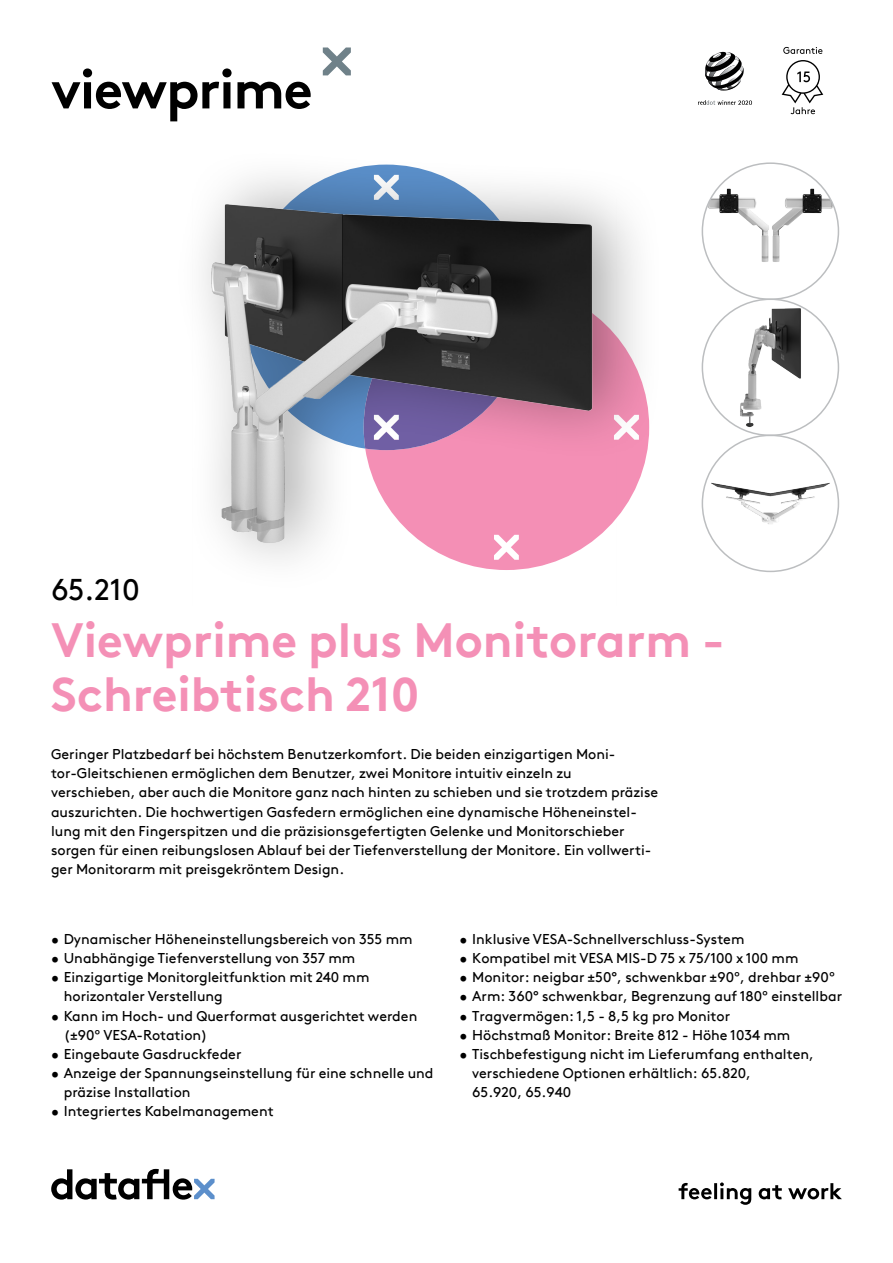
<style>
.page{position:relative;width:893px;height:1263px;background:#fff}
.page>*{position:absolute;margin:0;border:0;box-sizing:border-box;transform-origin:0 0}
.hoofdstuk{font:700 54px "Brown Pro TT";letter-spacing:-.02em;color:#000}
.productnaam{font:700 48px/54px "Brown Pro TT";color:#f490b6}
.productnummer{font:30px "Brown Pro TT";color:#000}
.omschrijving{font:14.25px/19.2px "Brown Pro TT";color:#000}
</style>
<div class="page">
<svg style="left:51px;top:1169px;width:164px;height:30px"></svg>
<svg style="left:679px;top:1182px;width:163px;height:23px"></svg>
<svg style="left:323px;top:47px;width:28px;height:28px"></svg>
<img style="left:702px;top:163px;width:136px;height:136px;border-radius:68px">
<img style="left:702px;top:299px;width:136px;height:136px;border-radius:68px">
<img style="left:702px;top:435px;width:136px;height:136px;border-radius:68px">
<div style="left:171px;top:147px;width:493px;height:447px;background:#000;opacity:.35"></div>
<img style="left:171px;top:147px;width:470px;height:447px">
<svg style="left:705px;top:52px;width:39px;height:39px"></svg>
<svg style="left:698px;top:100px;width:54px;height:5px"></svg>
<svg style="left:783px;top:47px;width:39px;height:7px"></svg>
<svg style="left:782px;top:60px;width:41px;height:54px"></svg>
<p class="hoofdstuk" style="left:51px;top:46px;width:263px">viewprime</p>
<p class="productnummer" style="left:51px;top:566px;width:90px">65.210</p>
<p class="productnaam" style="left:51px;top:608px;width:675px">Viewprime plus Monitorarm -<br>Schreibtisch 210</p>
<p class="omschrijving" style="left:51px;top:743px;width:609px">Geringer Platzbedarf bei höchstem Benutzerkomfort. Die beiden einzigartigen Moni&shy;tor-Gleitschienen ermöglichen dem Benutzer, zwei Monitore intuitiv einzeln zu verschieben, aber auch die Monitore ganz nach hinten zu schieben und sie trotzdem präzise auszurichten. Die hochwertigen Gasfedern ermöglichen eine dynamische Höheneinstel&shy;lung mit den Fingerspitzen und die präzisionsgefertigten Gelenke und Monitorschieber sorgen für einen reibungslosen Ablauf bei der Tiefenverstellung der Monitore. Ein vollwerti&shy;ger Monitorarm mit preisgekröntem Design.</p>
<p class="omschrijving" style="left:51px;top:928px;width:363px">• Dynamischer Höheneinstellungsbereich von 355 mm</p>
<p class="omschrijving" style="left:51px;top:947px;width:306px">• Unabhängige Tiefenverstellung von 357 mm</p>
<p class="omschrijving" style="left:64px;top:966px;width:307px;text-indent:-13px">• Einzigartige Monitorgleitfunktion mit 240 mm horizontaler Verstellung</p>
<p class="omschrijving" style="left:64px;top:1005px;width:355px;text-indent:-13px">• Kann im Hoch- und Querformat ausgerichtet werden (±90º VESA-Rotation)</p>
<p class="omschrijving" style="left:51px;top:1043px;width:192px">• Eingebaute Gasdruckfeder</p>
<p class="omschrijving" style="left:64px;top:1062px;width:371px;text-indent:-13px">• Anzeige der Spannungseinstellung für eine schnelle und präzise Installation</p>
<p class="omschrijving" style="left:51px;top:1100px;width:224px">• Integriertes Kabelmanagement</p>
<p class="omschrijving" style="left:459px;top:928px;width:287px">• Inklusive VESA-Schnellverschluss-System</p>
<p class="omschrijving" style="left:459px;top:947px;width:341px">• Kompatibel mit VESA MIS-D 75 x 75/100 x 100 mm</p>
<p class="omschrijving" style="left:459px;top:966px;width:377px">• Monitor: neigbar ±50°, schwenkbar ±90º, drehbar ±90º</p>
<p class="omschrijving" style="left:459px;top:986px;width:384px">• Arm: 360° schwenkbar, Begrenzung auf 180º einstellbar</p>
<p class="omschrijving" style="left:459px;top:1005px;width:272px">• Tragvermögen: 1,5 - 8,5 kg pro Monitor</p>
<p class="omschrijving" style="left:459px;top:1024px;width:332px">• Höchstmaß Monitor: Breite 812 - Höhe 1034 mm</p>
<p class="omschrijving" style="left:472px;top:1043px;width:343px;text-indent:-13px">• Tischbefestigung nicht im Lieferumfang enthalten, verschiedene Optionen erhältlich: 65.820,<br>65.920, 65.940</p>
</div>
